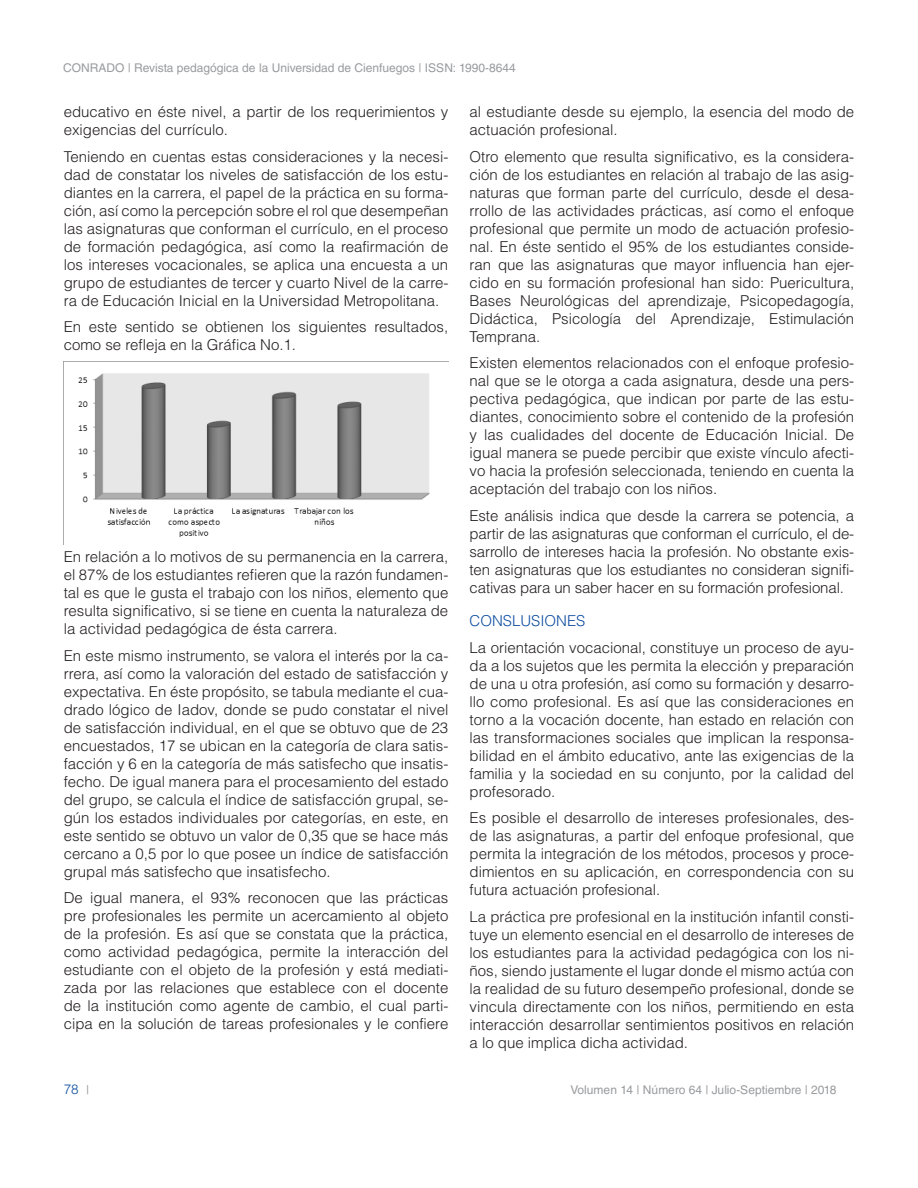
<style>
.page{position:relative;width:918px;height:1188px;background:#fff}
.page>*{position:absolute;margin:0;border:0;box-sizing:border-box;transform-origin:0 0}
.TEXTO{font:300 15px/18px "Helvetica LT Std";color:#231f20;text-align:justify}
.TITULOS_AZUL{font:300 15px "Helvetica LT Std";color:#0d4da1}
.t1{font:300 13.5px "Helvetica LT Std";color:#0d4da1}
.t2{font:12px "Helvetica LT Std";color:#999b9e}
.s1{font-weight:400;font-size:12px;color:#999b9e}
</style>
<div class="page">
<img style="left:78px;top:373px;width:352px;height:164px">
<p class="t2" style="left:63px;top:61px;width:454px">CONRADO | Revista pedagógica de la Universidad de Cienfuegos | ISSN: 1990-8644</p>
<p class="TEXTO" style="left:64px;top:103px;width:386px">educativo en éste nivel, a partir de los requerimientos y exigencias del currículo.</p>
<p class="TEXTO" style="left:64px;top:147px;width:386px">Teniendo en cuentas estas consideraciones y la necesi&shy;dad de constatar los niveles de satisfacción de los estu&shy;diantes en la carrera, el papel de la práctica en su forma&shy;ción, así como la percepción sobre el rol que desempeñan las asignaturas que conforman el currículo, en el proceso de formación pedagógica, así como la reafirmación de los intereses vocacionales, se aplica una encuesta a un grupo de estudiantes de tercer y cuarto Nivel de la carre&shy;ra de Educación Inicial en la Universidad Metropolitana.</p>
<p class="TEXTO" style="left:64px;top:318px;width:386px">En este sentido se obtienen los siguientes resultados, como se refleja en la Gráfica No.1.</p>
<p class="TEXTO" style="left:64px;top:548px;width:386px">En relación a lo motivos de su permanencia en la carrera, el 87% de los estudiantes refieren que la razón fundamen&shy;tal es que le gusta el trabajo con los niños, elemento que resulta significativo, si se tiene en cuenta la naturaleza de la actividad pedagógica de ésta carrera.</p>
<p class="TEXTO" style="left:64px;top:646px;width:386px">En este mismo instrumento, se valora el interés por la ca&shy;rrera, así como la valoración del estado de satisfacción y expectativa. En éste propósito, se tabula mediante el cua&shy;drado lógico de Iadov, donde se pudo constatar el nivel de satisfacción individual, en el que se obtuvo que de 23 encuestados, 17 se ubican en la categoría de clara satis&shy;facción y 6 en la categoría de más satisfecho que insatis&shy;fecho. De igual manera para el procesamiento del estado del grupo, se calcula el índice de satisfacción grupal, se&shy;gún los estados individuales por categorías, en este, en este sentido se obtuvo un valor de 0,35 que se hace más cercano a 0,5 por lo que posee un índice de satisfacción grupal más satisfecho que insatisfecho.</p>
<p class="TEXTO" style="left:64px;top:889px;width:386px">De igual manera, el 93% reconocen que las prácticas pre profesionales les permite un acercamiento al objeto de la profesión. Es así que se constata que la práctica, como actividad pedagógica, permite la interacción del estudiante con el objeto de la profesión y está mediati&shy;zada por las relaciones que establece con el docente de la institución como agente de cambio, el cual parti&shy;cipa en la solución de tareas profesionales y le confiere</p>
<p class="t1" style="left:64px;top:1081px;width:27px">78 <span class="s1">|</span></p>
<p class="TEXTO" style="left:470px;top:103px;width:386px">al estudiante desde su ejemplo, la esencia del modo de actuación profesional.</p>
<p class="TEXTO" style="left:470px;top:147px;width:386px">Otro elemento que resulta significativo, es la considera&shy;ción de los estudiantes en relación al trabajo de las asig&shy;naturas que forman parte del currículo, desde el desa&shy;rrollo de las actividades prácticas, así como el enfoque profesional que permite un modo de actuación profesio&shy;nal. En éste sentido el 95% de los estudiantes conside&shy;ran que las asignaturas que mayor influencia han ejer&shy;cido en su formación profesional han sido: Puericultura, Bases Neurológicas del aprendizaje, Psicopedagogía, Didáctica, Psicología del Aprendizaje, Estimulación Temprana.</p>
<p class="TEXTO" style="left:470px;top:354px;width:386px">Existen elementos relacionados con el enfoque profesio&shy;nal que se le otorga a cada asignatura, desde una pers&shy;pectiva pedagógica, que indican por parte de las estu&shy;diantes, conocimiento sobre el contenido de la profesión y las cualidades del docente de Educación Inicial. De igual manera se puede percibir que existe vínculo afecti&shy;vo hacia la profesión seleccionada, teniendo en cuenta la aceptación del trabajo con los niños.</p>
<p class="TEXTO" style="left:470px;top:506px;width:386px">Este análisis indica que desde la carrera se potencia, a partir de las asignaturas que conforman el currículo, el de&shy;sarrollo de intereses hacia la profesión. No obstante exis&shy;ten asignaturas que los estudiantes no consideran signifi&shy;cativas para un saber hacer en su formación profesional.</p>
<p class="TITULOS_AZUL" style="left:470px;top:611px;width:117px">CONSLUSIONES</p>
<p class="TEXTO" style="left:470px;top:638px;width:386px">La orientación vocacional, constituye un proceso de ayu&shy;da a los sujetos que les permita la elección y preparación de una u otra profesión, así como su formación y desarro&shy;llo como profesional. Es así que las consideraciones en torno a la vocación docente, han estado en relación con las transformaciones sociales que implican la responsa&shy;bilidad en el ámbito educativo, ante las exigencias de la familia y la sociedad en su conjunto, por la calidad del profesorado.</p>
<p class="TEXTO" style="left:470px;top:809px;width:386px">Es posible el desarrollo de intereses profesionales, des&shy;de las asignaturas, a partir del enfoque profesional, que permita la integración de los métodos, procesos y proce&shy;dimientos en su aplicación, en correspondencia con su futura actuación profesional.</p>
<p class="TEXTO" style="left:470px;top:907px;width:386px">La práctica pre profesional en la institución infantil consti&shy;tuye un elemento esencial en el desarrollo de intereses de los estudiantes para la actividad pedagógica con los ni&shy;ños, siendo justamente el lugar donde el mismo actúa con la realidad de su futuro desempeño profesional, donde se vincula directamente con los niños, permitiendo en esta interacción desarrollar sentimientos positivos en relación a lo que implica dicha actividad.</p>
<p class="t2" style="left:571px;top:1083px;width:267px">Volumen 14 | Número 64 | Julio-Septiembre | 2018</p>
</div>
